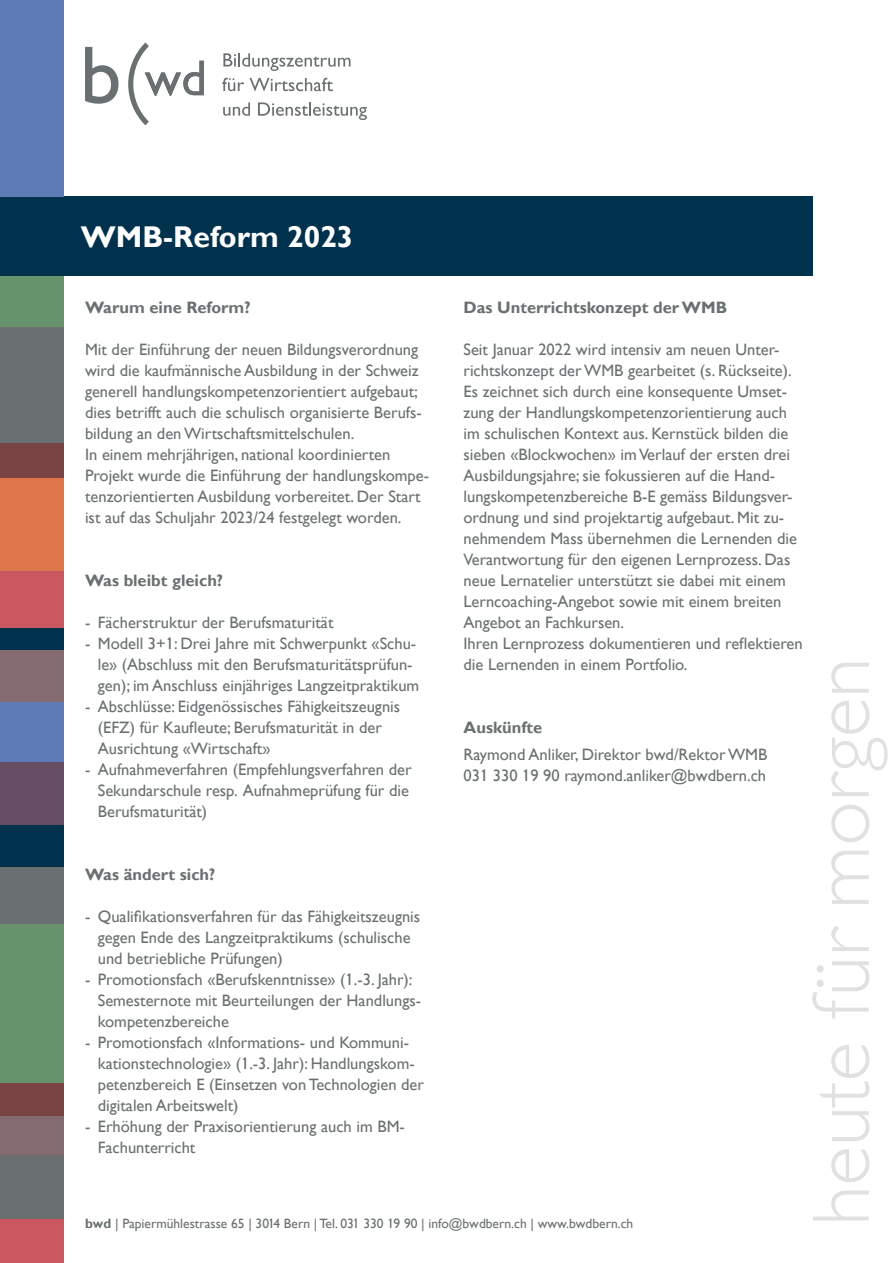
<style>
.page{position:relative;width:893px;height:1263px;background:#fff}
.page>*{position:absolute;margin:0;border:0;box-sizing:border-box;transform-origin:0 0}
.t1{font:700 30px "Gill Sans";color:#fff}
.t2{font:16.5px/21px "Gill Sans";color:#6a7071}
.t3{font:700 16.5px "Gill Sans";color:#6a7071}
.t4{font:13.5px "Gill Sans";color:#6a7071}
.s1{font-weight:700}
</style>
<div class="page">
<div style="left:0;top:197px;width:812px;height:79px;background:#00314d"></div>
<div style="left:0;top:327px;width:64px;height:116px;background:#6a7071"></div>
<div style="left:0;top:867px;width:64px;height:57px;background:#6a7071"></div>
<div style="left:0;top:1155px;width:64px;height:64px;background:#6a7071"></div>
<div style="left:0;top:1219px;width:64px;height:44px;background:#ca5760"></div>
<div style="left:0;top:628px;width:64px;height:23px;background:#00314d"></div>
<div style="left:0;top:276px;width:64px;height:51px;background:#66936c"></div>
<div style="left:0;top:443px;width:64px;height:36px;background:#7a4445"></div>
<div style="left:0;top:0;width:64px;height:197px;background:#5e7ab7"></div>
<div style="left:0;top:761px;width:64px;height:65px;background:#654d63"></div>
<div style="left:0;top:479px;width:64px;height:93px;background:#dd774b"></div>
<div style="left:0;top:1116px;width:64px;height:39px;background:#836b6f"></div>
<div style="left:0;top:826px;width:64px;height:41px;background:#00314d"></div>
<div style="left:0;top:572px;width:64px;height:56px;background:#ca5760"></div>
<div style="left:0;top:924px;width:64px;height:159px;background:#66936c"></div>
<div style="left:0;top:702px;width:64px;height:59px;background:#5e7ab7"></div>
<div style="left:0;top:651px;width:64px;height:51px;background:#836b6f"></div>
<div style="left:0;top:1083px;width:64px;height:33px;background:#7a4445"></div>
<svg style="left:813px;top:1190px;width:56px;height:30px"></svg>
<svg style="left:831px;top:1149px;width:38px;height:33px"></svg>
<svg style="left:820px;top:1045px;width:49px;height:96px"></svg>
<svg style="left:812px;top:961px;width:57px;height:57px"></svg>
<svg style="left:831px;top:926px;width:38px;height:25px"></svg>
<svg style="left:831px;top:851px;width:38px;height:53px"></svg>
<svg style="left:831px;top:805px;width:38px;height:37px"></svg>
<svg style="left:831px;top:700px;width:57px;height:96px"></svg>
<svg style="left:831px;top:663px;width:38px;height:30px"></svg>
<svg style="left:85px;top:43px;width:119px;height:82px"></svg>
<svg style="left:223px;top:53px;width:128px;height:18px"></svg>
<svg style="left:222px;top:78px;width:111px;height:13px"></svg>
<svg style="left:223px;top:102px;width:27px;height:14px"></svg>
<svg style="left:258px;top:102px;width:109px;height:18px"></svg>
<h1 class="t1" style="left:81px;top:219px;width:274px">WMB-Reform 2023</h1>
<p class="t3" style="left:85px;top:297px;width:167px">Warum eine Reform?</p>
<p class="t2" style="left:85px;top:339px;width:345px">Mit der Einführung der neuen Bildungsverordnung wird die kaufmännische Ausbildung in der Schweiz generell handlungskompetenzorientiert aufgebaut; dies betrifft auch die schulisch organisierte Berufs&shy;bildung an den Wirtschaftsmittelschulen.<br>In einem mehrjährigen, national koordinierten Projekt wurde die Einführung der handlungskompe&shy;tenzorientierten Ausbildung vorbereitet. Der Start ist auf das Schuljahr 2023/24 festgelegt worden.</p>
<p class="t3" style="left:85px;top:570px;width:140px">Was bleibt gleich?</p>
<p class="t2" style="left:85px;top:612px;width:250px">- Fächerstruktur der Berufsmaturität</p>
<p class="t2" style="left:98px;top:633px;width:323px;text-indent:-13px">- Modell 3+1: Drei Jahre mit Schwerpunkt «Schu&shy;le» (Abschluss mit den Berufsmaturitätsprüfun&shy;gen); im Anschluss einjähriges Langzeitpraktikum</p>
<p class="t2" style="left:98px;top:696px;width:304px;text-indent:-13px">- Abschlüsse: Eidgenössisches Fähigkeitszeugnis (EFZ) für Kaufleute; Berufsmaturität in der<br>Ausrichtung «Wirtschaft»</p>
<p class="t2" style="left:98px;top:759px;width:315px;text-indent:-13px">- Aufnahmeverfahren (Empfehlungsverfahren der<br>Sekundarschule resp. Aufnahmeprüfung für die<br>Berufsmaturität)</p>
<p class="t3" style="left:85px;top:864px;width:132px">Was ändert sich?</p>
<p class="t2" style="left:98px;top:906px;width:324px;text-indent:-13px">- Qualifikationsverfahren für das Fähigkeitszeugnis gegen Ende des Langzeitpraktikums (schulische und betriebliche Prüfungen)</p>
<p class="t2" style="left:98px;top:969px;width:325px;text-indent:-13px">- Promotionsfach «Berufskenntnisse» (1.-3. Jahr):<br>Semesternote mit Beurteilungen der Handlungs&shy;kompetenzbereiche</p>
<p class="t2" style="left:98px;top:1032px;width:328px;text-indent:-13px">- Promotionsfach «Informations- und Kommuni&shy;kationstechnologie» (1.-3. Jahr): Handlungskom&shy;petenzbereich E (Einsetzen von Technologien der digitalen Arbeitswelt)</p>
<p class="t2" style="left:98px;top:1116px;width:309px;text-indent:-13px">- Erhöhung der Praxisorientierung auch im BM-<br>Fachunterricht</p>
<p class="t3" style="left:463px;top:297px;width:265px">Das Unterrichtskonzept der WMB</p>
<p class="t2" style="left:463px;top:339px;width:341px">Seit Januar 2022 wird intensiv am neuen Unter&shy;richtskonzept der WMB gearbeitet (s. Rückseite).<br>Es zeichnet sich durch eine konsequente Umset&shy;zung der Handlungskompetenzorientierung auch im schulischen Kontext aus. Kernstück bilden die sieben «Blockwochen» im Verlauf der ersten drei Ausbildungsjahre; sie fokussieren auf die Hand&shy;lungskompetenzbereiche B-E gemäss Bildungsver&shy;ordnung und sind projektartig aufgebaut. Mit zu&shy;nehmendem Mass übernehmen die Lernenden die Verantwortung für den eigenen Lernprozess. Das neue Lernatelier unterstützt sie dabei mit einem Lerncoaching-Angebot sowie mit einem breiten Angebot an Fachkursen.<br>Ihren Lernprozess dokumentieren und reflektieren die Lernenden in einem Portfolio.</p>
<p class="t3" style="left:463px;top:718px;width:80px">Auskünfte</p>
<p class="t2" style="left:463px;top:744px;width:305px">Raymond Anliker, Direktor bwd/Rektor WMB<br>031 330 19 90 raymond.anliker@bwdbern.ch</p>
<p class="t4" style="left:85px;top:1215px;width:550px"><span class="s1">bwd</span> | Papiermühlestrasse 65 | 3014 Bern | Tel. 031 330 19 90 | info@bwdbern.ch | www.bwdbern.ch</p>
</div>
